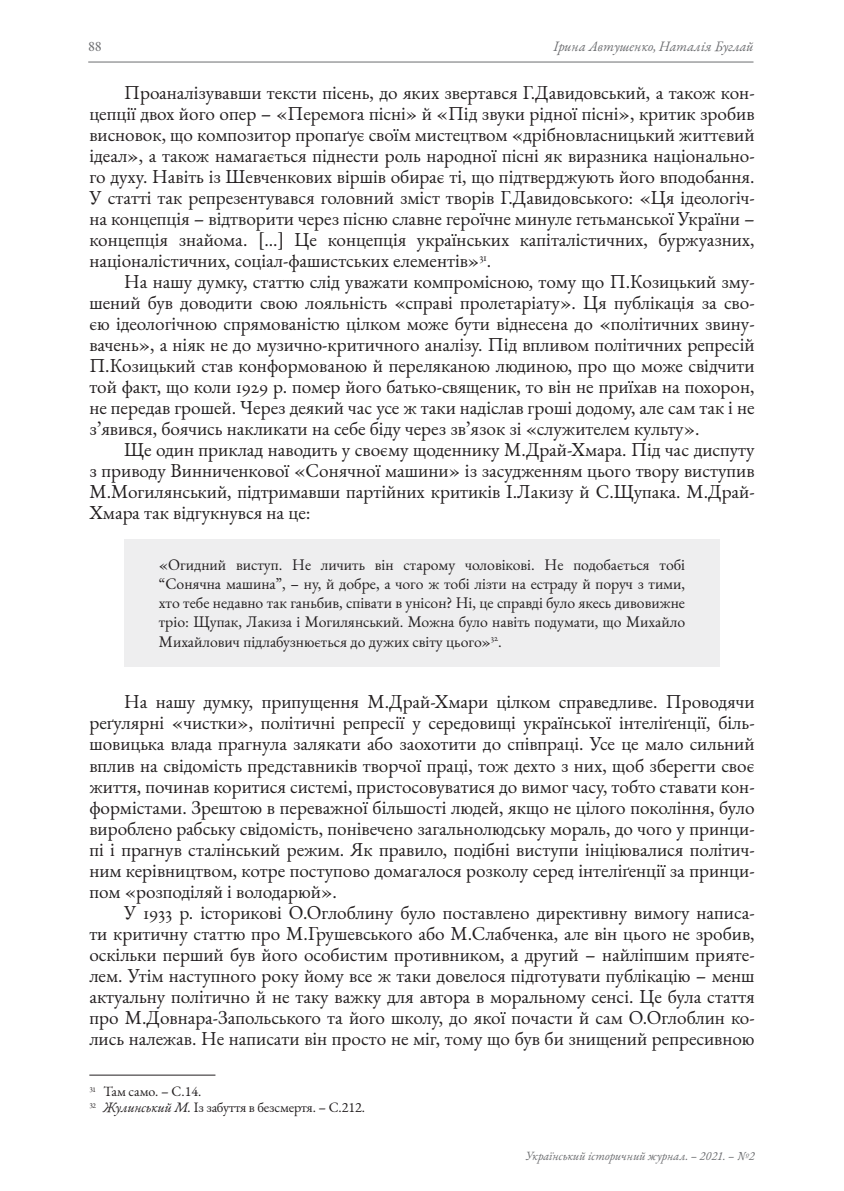
<style>
.page{position:relative;width:844px;height:1191px;background:#fff}
.page>*{position:absolute;margin:0;border:0;box-sizing:border-box;transform-origin:0 0}
.t1{font:19.25px/21px "EB Garamond";color:#231f20;text-align:justify}
.t2{font:15.75px/19.2px "EB Garamond";color:#231f20;text-align:justify}
.t3{font:14px/15.8px "EB Garamond";letter-spacing:-.01em;color:#231f20}
.t4{font:italic 14px "EB Garamond";color:#6c6d70}
.t5{font:14px "EB Garamond";color:#6c6d70}
.t6{font:italic 12.25px "EB Garamond";color:#6c6d70}
.s1{font-style:italic}
</style>
<div class="page">
<hr style="left:88px;top:62px;width:665px;height:1px;background:#6c6d70">
<div style="left:124px;top:539px;width:595px;height:127px;background:#eeeeef"></div>
<hr style="left:89px;top:1074px;width:126px;height:1px;background:#231f20">
<p class="t5" style="left:88px;top:37px;width:15px">88</p>
<p class="t4" style="left:553px;top:37px;width:202px">Ірина Автушенко, Наталія Буглай</p>
<p class="t1" style="left:89px;top:82px;width:666px;text-indent:35px">Проаналізувавши тексти пісень, до яких звертався Г.Давидовський, а також кон&shy;цепції двох його опер – «Перемога пісні» й «Під звуки рідної пісні», критик зробив висновок, що композитор пропаґує своїм мистецтвом «дрібновласницький життєвий ідеал», а також намагається піднести роль народної пісні як виразника національно&shy;го духу. Навіть із Шевченкових віршів обирає ті, що підтверджують його вподобання.<br>У статті так репрезентувався головний зміст творів Г.Давидовського: «Ця ідеологіч&shy;на концепція – відтворити через пісню славне героїчне минуле гетьманської України – концепція знайома. [...] Це концепція українських капіталістичних, буржуазних, націоналістичних, соціал-фашистських елементів»<sup>31</sup>.</p>
<p class="t1" style="left:89px;top:271px;width:666px;text-indent:35px">На нашу думку, статтю слід уважати компромісною, тому що П.Козицький зму&shy;шений був доводити свою лояльність «справі пролетаріату». Ця публікація за сво&shy;єю ідеологічною спрямованістю цілком може бути віднесена до «політичних звину&shy;вачень», а ніяк не до музично-критичного аналізу. Під впливом політичних репресій П.Козицький став конформованою й переляканою людиною, про що може свідчити той факт, що коли 1929 р. помер його батько-священик, то він не приїхав на похорон, не передав грошей. Через деякий час усе ж таки надіслав гроші додому, але сам так і не з’явився, боячись накликати на себе біду через зв’язок зі «служителем культу».</p>
<p class="t1" style="left:89px;top:439px;width:666px;text-indent:35px">Ще один приклад наводить у своєму щоденнику М.Драй-Хмара. Під час диспуту з приводу Винниченкової «Сонячної машини» із засудженням цього твору виступив М.Могилянський, підтримавши партійних критиків І.Лакизу й С.Щупака. М.Драй-Хмара так відгукнувся на це:</p>
<p class="t2" style="left:159px;top:555px;width:527px">«Огидний виступ. Не личить він старому чоловікові. Не подобається тобі “Сонячна машина”, – ну, й добре, а чого ж тобі лізти на естраду й поруч з тими, хто тебе недавно так ганьбив, співати в унісон? Ні, це справді було якесь дивовижне тріо: Щупак, Лакиза і Могилянський. Можна було навіть подумати, що Михайло Михайлович підлабузнюється до дужих світу цього»<sup>32</sup>.</p>
<p class="t1" style="left:89px;top:691px;width:666px;text-indent:35px">На нашу думку, припущення М.Драй-Хмари цілком справедливе. Проводячи реґулярні «чистки», політичні репресії у середовищі української інтеліґенції, біль&shy;шовицька влада прагнула залякати або заохотити до співпраці. Усе це мало сильний вплив на свідомість представників творчої праці, тож дехто з них, щоб зберегти своє життя, починав коритися системі, пристосовуватися до вимог часу, тобто ставати кон&shy;формістами. Зрештою в переважної більшості людей, якщо не цілого покоління, було вироблено рабську свідомість, понівечено загальнолюдську мораль, до чого у принци&shy;пі і прагнув сталінський режим. Як правило, подібні виступи ініціювалися політич&shy;ним керівництвом, котре поступово домагалося розколу серед інтеліґенції за принци&shy;пом «розподіляй і володарюй».</p>
<p class="t1" style="left:89px;top:901px;width:666px;text-indent:35px">У 1933 р. історикові О.Оглоблину було поставлено директивну вимогу написа&shy;ти критичну статтю про М.Грушевського або М.Слабченка, але він цього не зробив, оскільки перший був його особистим противником, а другий – найліпшим прияте&shy;лем. Утім наступного року йому все ж таки довелося підготувати публікацію – менш актуальну політично й не таку важку для автора в моральному сенсі. Це була стаття про М.Довнара-Запольського та його школу, до якої почасти й сам О.Оглоблин ко&shy;лись належав. Не написати він просто не міг, тому що був би знищений репресивною</p>
<p class="t3" style="left:89px;top:1083px;width:277px"><sup>31</sup> Там само. – С.14.<br><sup>32</sup> <span class="s1">Жулинський М.</span> Із забуття в безсмертя. – С.212.</p>
<p class="t6" style="left:525px;top:1148px;width:230px">Український історичний журнал. – 2021. – №2</p>
</div>
